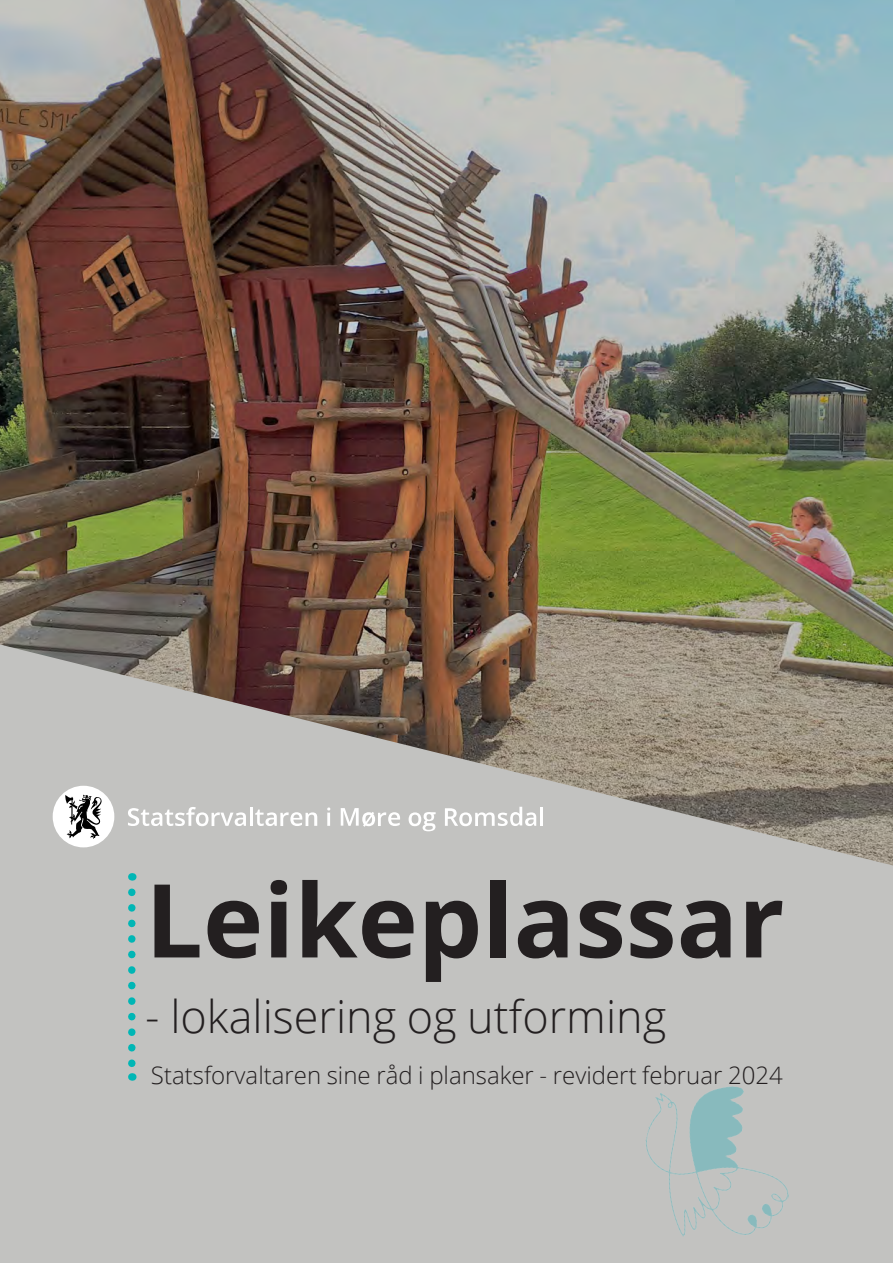
<style>
.page{position:relative;width:893px;height:1263px;background:#fff}
.page>*{position:absolute;margin:0;border:0;box-sizing:border-box;transform-origin:0 0}
.Tittel_forside{font:700 102px "Open Sans";color:#231f20}
.Undertekst_forside{font:300 45px "Open Sans";color:#231f20}
.Under_undertekst_forside{font:300 24px "Open Sans";color:#231f20}
</style>
<div class="page">
<img style="left:0;top:0;width:893px;height:633px">
<svg style="left:0;top:633px;width:893px;height:630px;background:#b5b2ad"></svg>
<div style="left:53px;top:786px;width:61px;height:61px;background:#fff;border-radius:50%"></div>
<svg style="left:65px;top:794px;width:37px;height:45px"></svg>
<svg style="left:128px;top:807px;width:118px;height:19px"></svg>
<hr style="left:250px;top:807px;width:3px;height:19px;background:#fff">
<svg style="left:255px;top:809px;width:62px;height:17px"></svg>
<svg style="left:327px;top:807px;width:3px;height:19px"></svg>
<svg style="left:341px;top:808px;width:59px;height:19px"></svg>
<svg style="left:409px;top:812px;width:27px;height:19px"></svg>
<svg style="left:445px;top:807px;width:91px;height:19px"></svg>
<hr style="left:540px;top:807px;width:3px;height:19px;background:#fff">
<img style="left:626px;top:1069px;width:184px;height:189px">
<svg style="left:128px;top:892px;width:8px;height:189px;background:#7bbdbb"></svg>
<p class="Tittel_forside" style="left:145px;top:848px;width:641px">Leikeplassar</p>
<p class="Undertekst_forside" style="left:145px;top:985px;width:522px">- lokalisering og utforming</p>
<p class="Under_undertekst_forside" style="left:151px;top:1058px;width:633px">Statsforvaltaren sine råd i plansaker - revidert februar 2024</p>
</div>
